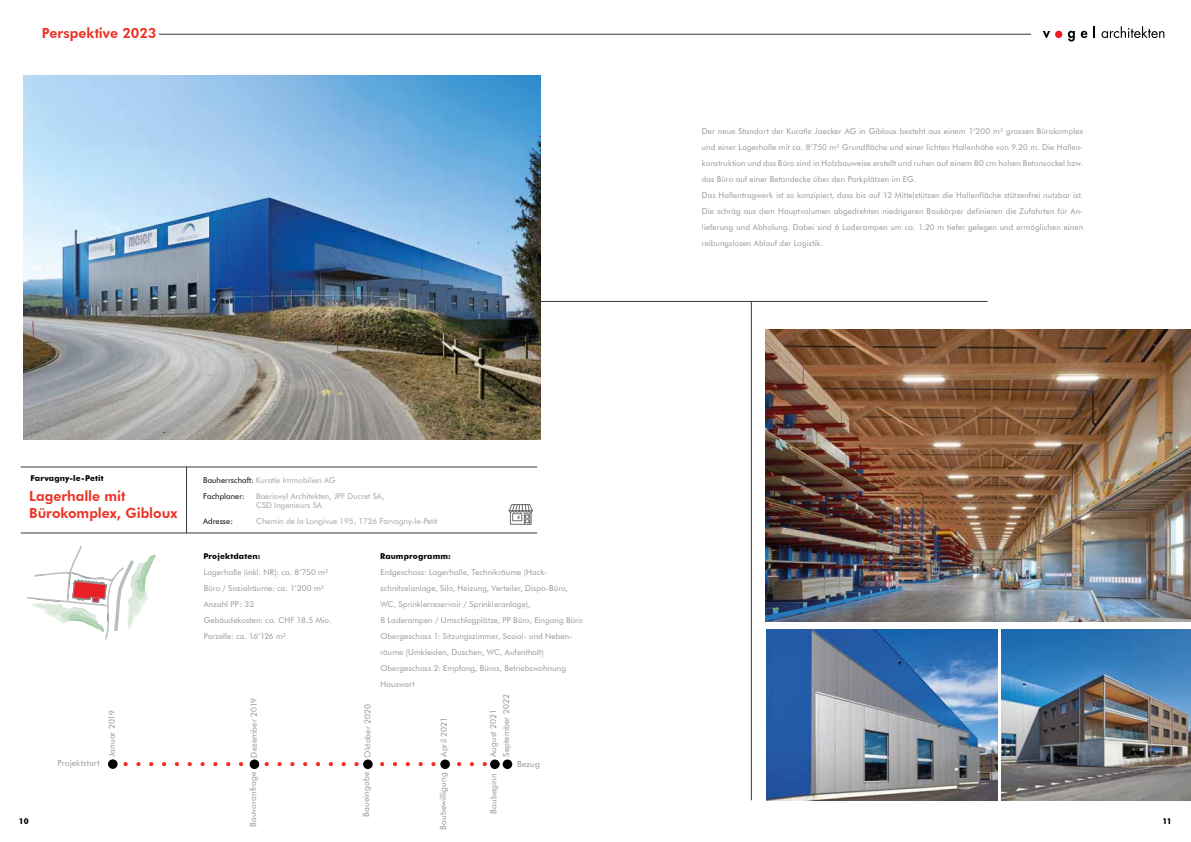
<style>
.page{position:relative;width:1191px;height:842px;background:#fff}
.page>*{position:absolute;margin:0;border:0;box-sizing:border-box;transform-origin:0 0}
.t1{font:800 14px/16.8px "Futura BT";color:#ee3124}
.t2{font:8.4px "Futura BT";letter-spacing:.01em;color:#939598}
.t3{font:8px/16px "Futura BT";letter-spacing:.015em;color:#939598}
.t4{font:8px/9.6px "Futura BT";color:#a4a0a1}
.t5{font:8px/15.8px "Futura BT";color:#000}
.t6{font:700 8px "Futura BT";letter-spacing:.02em;color:#000}
.s1{color:#a4a0a1}
</style>
<div class="page">
<hr style="left:159px;top:34px;width:872px;height:1px;background:#37363f">
<svg style="left:1101px;top:26px;width:63px;height:12px"></svg>
<div style="left:1055px;top:31px;width:7px;height:7px;background:#ed1d24;border-radius:50%"></div>
<svg style="left:1042px;top:31px;width:8px;height:7px"></svg>
<svg style="left:1067px;top:31px;width:7px;height:11px"></svg>
<svg style="left:1080px;top:31px;width:7px;height:7px"></svg>
<svg style="left:1093px;top:26px;width:2px;height:12px"></svg>
<img style="left:24px;top:76px;width:516px;height:363px">
<hr style="left:21px;top:467px;width:516px;height:1px;background:#37363f">
<hr style="left:21px;top:533px;width:516px;height:1px;background:#37363f">
<hr style="left:186px;top:467px;width:1px;height:66px;background:#37363f">
<hr style="left:538px;top:301px;width:449px;height:1px;background:#37363f">
<hr style="left:751px;top:302px;width:1px;height:498px;background:#37363f">
<img style="left:766px;top:329px;width:425px;height:292px">
<svg style="left:508px;top:504px;width:25px;height:21px"></svg>
<img style="left:766px;top:630px;width:231px;height:170px">
<svg style="left:27px;top:546px;width:129px;height:94px"></svg>
<svg style="left:126px;top:762px;width:374px;height:4px"></svg>
<div style="left:108px;top:759px;width:10px;height:10px;background:#000;border-radius:50%"></div>
<div style="left:440px;top:759px;width:10px;height:10px;background:#000;border-radius:50%"></div>
<div style="left:250px;top:759px;width:9px;height:10px;background:#000;border-radius:50%"></div>
<div style="left:363px;top:759px;width:10px;height:10px;background:#000;border-radius:50%"></div>
<div style="left:490px;top:759px;width:9px;height:10px;background:#000;border-radius:50%"></div>
<svg style="left:502px;top:759px;width:10px;height:10px"></svg>
<img style="left:1001px;top:630px;width:190px;height:170px">
<h1 class="t1" style="left:42px;top:24px;width:116px">Perspektive 2023</h1>
<p class="t3" style="left:702px;top:123px;width:383px">Der neue Standort der Kuratle Jaecker AG in Gibloux besteht aus einem 1‘200 m² grossen Bürokomplex und einer Lagerhalle mit ca. 8‘750 m² Grundfläche und einer lichten Hallenhöhe von 9.20 m. Die Hallen&shy;konstruktion und das Büro sind in Holzbauweise erstellt und ruhen auf einem 80 cm hohen Betonsockel bzw. das Büro auf einer Betondecke über den Parkplätzen im EG.<br>Das Hallentragwerk ist so konzipiert, dass bis auf 12 Mittelstützen die Hallenfläche stützenfrei nutzbar ist.<br>Die schräg aus dem Hauptvolumen abgedrehten niedrigeren Baukörper definieren die Zufahrten für An&shy;lieferung und Abholung. Dabei sind 6 Laderampen um ca. 1.20 m tiefer gelegen und ermöglichen einen reibungslosen Ablauf der Logistik.</p>
<p class="t6" style="left:30px;top:474px;width:75px">Farvagny-le-Petit</p>
<h1 class="t1" style="left:29px;top:488px;width:150px">Lagerhalle mit<br>Bürokomplex, Gibloux</h1>
<p class="t5" style="left:203px;top:472px;width:134px">Bauherrschaft: <span class="s1">Kuratle Immobilien AG<br></span>Fachplaner:</p>
<p class="t4" style="left:256px;top:491px;width:130px">Baeriswyl Architekten, JPF Ducret SA,<br>CSD Ingenieurs SA</p>
<p class="t5" style="left:203px;top:513px;width:31px">Adresse:</p>
<p class="t4" style="left:256px;top:516px;width:183px">Chemin de la Longivue 195, 1726 Farvagny-le-Petit</p>
<p class="t6" style="left:203px;top:551px;width:59px">Projektdaten:</p>
<p class="t6" style="left:380px;top:551px;width:72px">Raumprogramm:</p>
<p class="t3" style="left:204px;top:564px;width:129px">Lagerhalle (inkl. NR): ca. 8’750 m²<br>Büro / Sozialräume: ca. 1’200 m²<br>Anzahl PP: 32<br>Gebäudekosten: ca. CHF 18.5 Mio.<br>Parzelle: ca. 16’126 m²</p>
<p class="t3" style="left:380px;top:564px;width:204px">Erdgeschoss: Lagerhalle, Technikräume (Hack&shy;schnitzelanlage, Silo, Heizung, Verteiler, Dispo-Büro, WC, Sprinklerreservoir / Sprinkleranlage),<br>8 Laderampen / Umschlagplätze, PP Büro, Eingang Büro Obergeschoss 1: Sitzungszimmer, Sozial- und Neben&shy;räume (Umkleiden, Duschen, WC, Aufenthalt)<br>Obergeschoss 2: Empfang, Büros, Betriebswohnung Hauswart</p>
<p class="t6" style="left:19px;top:816px;width:11px">10</p>
<p class="t2" style="left:58px;top:758px;width:43px">Projektstart</p>
<p class="t2" style="left:107px;top:757px;width:49px;rotate:-90deg">Januar 2019</p>
<p class="t2" style="left:249px;top:758px;width:61px;rotate:-90deg">Dezember 2019</p>
<p class="t2" style="left:248px;top:827px;width:57px;rotate:-90deg">Bauvoranfrage</p>
<p class="t2" style="left:362px;top:758px;width:55px;rotate:-90deg">Oktober 2020</p>
<p class="t2" style="left:361px;top:817px;width:46px;rotate:-90deg">Baueingabe</p>
<p class="t2" style="left:439px;top:757px;width:41px;rotate:-90deg">April 2021</p>
<p class="t2" style="left:438px;top:830px;width:59px;rotate:-90deg">Baubewilligung</p>
<p class="t2" style="left:501px;top:757px;width:64px;rotate:-90deg">September 2022</p>
<p class="t2" style="left:488px;top:757px;width:49px;rotate:-90deg">August 2021</p>
<p class="t2" style="left:488px;top:814px;width:42px;rotate:-90deg">Baubeginn</p>
<p class="t2" style="left:517px;top:759px;width:24px">Bezug</p>
<p class="t6" style="left:1162px;top:816px;width:11px">11</p>
</div>
